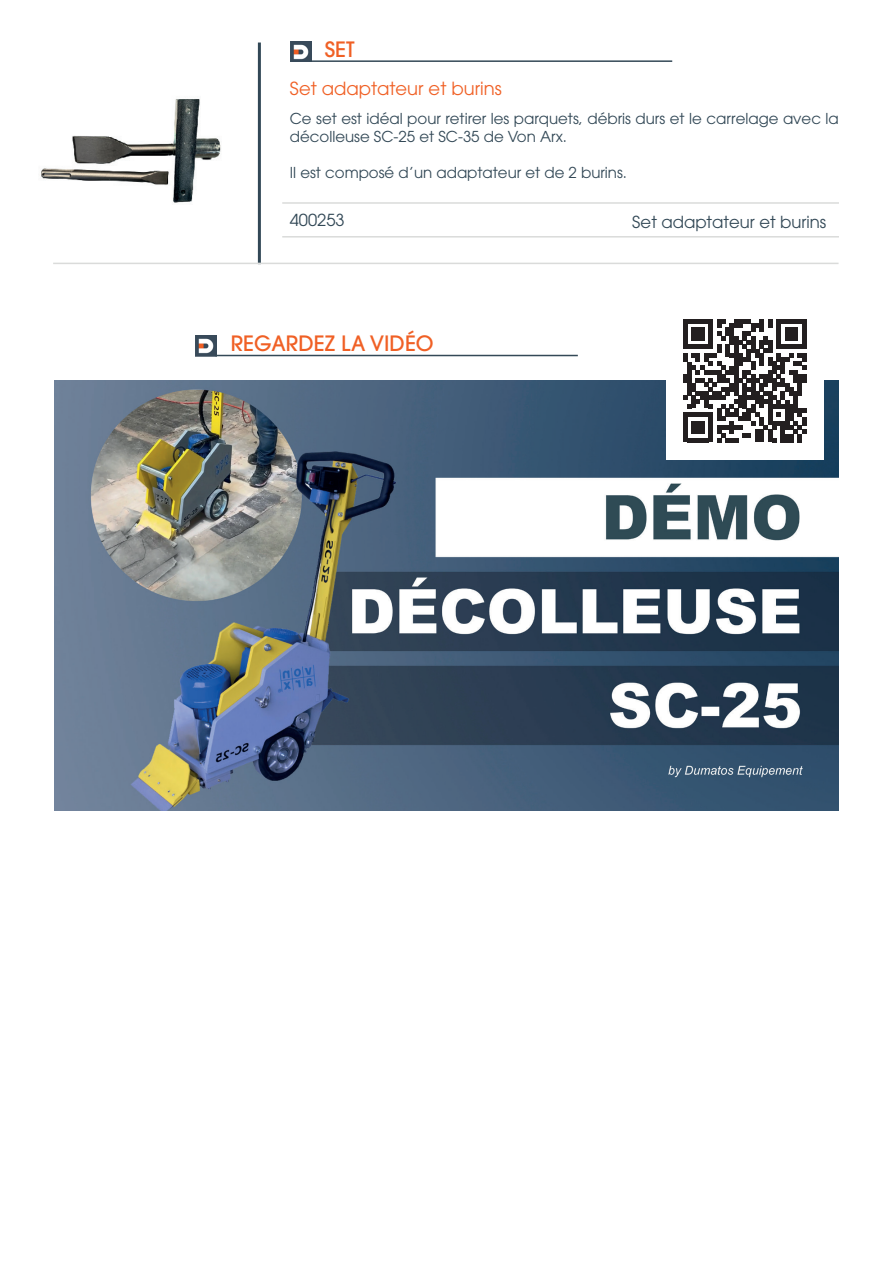
<style>
.page{position:relative;width:893px;height:1263px;background:#fff}
.page>*{position:absolute;margin:0;border:0;box-sizing:border-box;transform-origin:0 0}
.t1{font:500 21px "ITC Avant Garde Pro";color:#f06025}
.t2{font:18px "ITC Avant Garde Pro";color:#f06025}
.t3{font:16.5px "ITC Avant Garde Pro";color:#324856}
.t4{font:15px/18px "ITC Avant Garde Pro";color:#324856}
</style>
<div class="page">
<hr style="left:258px;top:43px;width:3px;height:221px;background:#324856">
<hr style="left:282px;top:202px;width:557px;height:2px;background:#dadbda">
<hr style="left:282px;top:236px;width:557px;height:2px;background:#dadbda">
<hr style="left:53px;top:263px;width:785px;height:1px;background:#dadbda">
<img style="left:290px;top:41px;width:21px;height:21px">
<hr style="left:310px;top:60px;width:362px;height:2px;background:#344957">
<img style="left:41px;top:99px;width:180px;height:104px">
<img style="left:196px;top:335px;width:21px;height:21px">
<hr style="left:215px;top:355px;width:363px;height:1px;background:#344957">
<img style="left:54px;top:381px;width:785px;height:429px">
<div style="left:666px;top:302px;width:157px;height:157px;background:#fff"></div>
<svg style="left:683px;top:319px;width:123px;height:123px"></svg>
<p class="t1" style="left:325px;top:36px;width:31px">SET</p>
<p class="t2" style="left:290px;top:78px;width:213px">Set adaptateur et burins</p>
<p class="t4" style="left:290px;top:110px;width:550px">Ce set est idéal pour retirer les parquets, débris durs et le carrelage avec la décolleuse SC-25 et SC-35 de Von Arx.</p>
<p class="t4" style="left:290px;top:164px;width:339px">Il est composé d’un adaptateur et de 2 burins.</p>
<p class="t3" style="left:290px;top:210px;width:56px">400253</p>
<p class="t3" style="left:632px;top:212px;width:196px">Set adaptateur et burins</p>
<p class="t1" style="left:231px;top:330px;width:204px">REGARDEZ LA VIDÉO</p>
</div>
